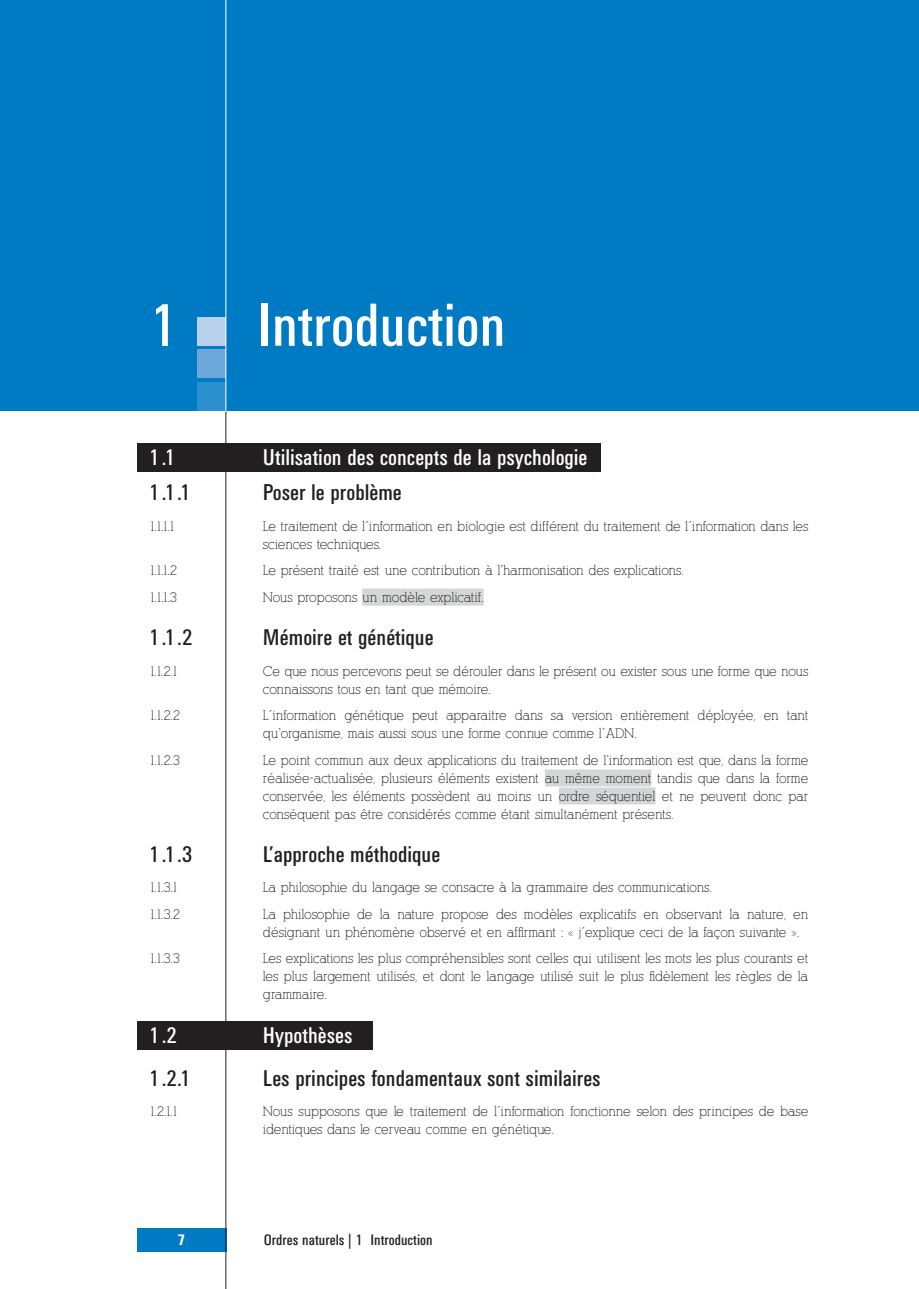
<style>
.page{position:relative;width:919px;height:1289px;background:#fff}
.page>*{position:absolute;margin:0;border:0;box-sizing:border-box;transform-origin:0 0}
.t1{font:60px "Univers Condensed BQ";color:#fff}
.t2{font:22.5px "Univers Condensed BQ";color:#231f20}
.t3{font:22.5px "Univers Condensed BQ";color:#fff}
.t4{font:15px "Univers Condensed BQ";color:#231f20}
.t5{font:700 15px "Univers Condensed BQ";color:#fff}
.t6{font:13.5px/18px "Alexandria";color:#231f20}
</style>
<div class="page">
<div style="left:137px;top:1228px;width:89px;height:23px;background:#007bc3"></div>
<div style="left:137px;top:1020px;width:235px;height:29px;background:#231f20"></div>
<div style="left:137px;top:443px;width:464px;height:29px;background:#231f20"></div>
<div style="left:362px;top:588px;width:121px;height:17px;background:#d5d6d8"></div>
<div style="left:545px;top:769px;width:106px;height:17px;background:#d5d6d8"></div>
<div style="left:559px;top:787px;width:96px;height:17px;background:#d5d6d8"></div>
<div style="left:0;top:0;width:918px;height:410px;background:#007bc3"></div>
<div style="left:197px;top:382px;width:29px;height:28px;background:#2c90cf"></div>
<div style="left:197px;top:349px;width:29px;height:29px;background:#6ea7d9"></div>
<div style="left:197px;top:317px;width:29px;height:29px;background:#b9d0eb"></div>
<hr style="left:225px;top:410px;width:1px;height:878px;background:#231f20">
<hr style="left:225px;top:0;width:1px;height:412px;background:#fff">
<h1 class="t1" style="left:149px;top:292px;width:31px">1</h1>
<h1 class="t1" style="left:257px;top:292px;width:250px">Introduction</h1>
<h2 class="t3" style="left:149px;top:445px;width:28px">1.1</h2>
<h2 class="t3" style="left:263px;top:445px;width:326px">Utilisation des concepts de la psychologie</h2>
<h2 class="t2" style="left:149px;top:480px;width:44px">1.1.1</h2>
<h2 class="t2" style="left:263px;top:480px;width:140px">Poser le problème</h2>
<p class="t6" style="left:149px;top:517px;width:28px">1.1.1.1</p>
<p class="t6" style="left:263px;top:517px;width:547px">Le traitement de l´information en biologie est différent du traitement de l´information dans les sciences techniques.</p>
<p class="t6" style="left:149px;top:561px;width:30px">1.1.1.2</p>
<p class="t6" style="left:263px;top:561px;width:422px">Le présent traité est une contribution à l’harmonisation des explications.</p>
<p class="t6" style="left:149px;top:588px;width:30px">1.1.1.3</p>
<p class="t6" style="left:263px;top:588px;width:222px">Nous proposons un modèle explicatif.</p>
<h2 class="t2" style="left:149px;top:624px;width:46px">1.1.2</h2>
<h2 class="t2" style="left:263px;top:624px;width:172px">Mémoire et génétique</h2>
<p class="t6" style="left:149px;top:662px;width:31px">1.1.2.1</p>
<p class="t6" style="left:263px;top:662px;width:547px">Ce que nous percevons peut se dérouler dans le présent ou exister sous une forme que nous connaissons tous en tant que mémoire.</p>
<p class="t6" style="left:149px;top:706px;width:33px">1.1.2.2</p>
<p class="t6" style="left:263px;top:706px;width:547px">L´information génétique peut apparaitre dans sa version entièrement déployée, en tant qu’organisme, mais aussi sous une forme connue comme l´ADN.</p>
<p class="t6" style="left:149px;top:751px;width:33px">1.1.2.3</p>
<p class="t6" style="left:263px;top:751px;width:547px;text-align:justify">Le point commun aux deux applications du traitement de l’information est que, dans la forme réalisée-actualisée, plusieurs éléments existent au même moment tandis que dans la forme conservée, les éléments possèdent au moins un ordre séquentiel et ne peuvent donc par conséquent pas être considérés comme étant simultanément présents.</p>
<h2 class="t2" style="left:149px;top:841px;width:46px">1.1.3</h2>
<h2 class="t2" style="left:263px;top:841px;width:179px">L’approche méthodique</h2>
<p class="t6" style="left:149px;top:878px;width:31px">1.1.3.1</p>
<p class="t6" style="left:263px;top:878px;width:450px">La philosophie du langage se consacre à la grammaire des communications.</p>
<p class="t6" style="left:149px;top:905px;width:33px">1.1.3.2</p>
<p class="t6" style="left:263px;top:905px;width:547px">La philosophie de la nature propose des modèles explicatifs en observant la nature, en désignant un phénomène observé et en affirmant : « j´explique ceci de la façon suivante ».</p>
<p class="t6" style="left:149px;top:949px;width:33px">1.1.3.3</p>
<p class="t6" style="left:263px;top:949px;width:547px;text-align:justify">Les explications les plus compréhensibles sont celles qui utilisent les mots les plus courants et les plus largement utilisés, et dont le langage utilisé suit le plus fidèlement les règles de la grammaire.</p>
<h2 class="t3" style="left:149px;top:1022px;width:30px">1.2</h2>
<h2 class="t3" style="left:263px;top:1022px;width:91px">Hypothèses</h2>
<h2 class="t2" style="left:149px;top:1065px;width:44px">1.2.1</h2>
<h2 class="t2" style="left:263px;top:1065px;width:339px">Les principes fondamentaux sont similaires</h2>
<p class="t6" style="left:149px;top:1102px;width:31px">1.2.1.1</p>
<p class="t6" style="left:263px;top:1102px;width:547px">Nous supposons que le traitement de l´information fonctionne selon des principes de base identiques dans le cerveau comme en génétique.</p>
<p class="t5" style="left:178px;top:1231px;width:9px">7</p>
<p class="t4" style="left:264px;top:1231px;width:170px">Ordres naturels | 1 Introduction</p>
</div>
